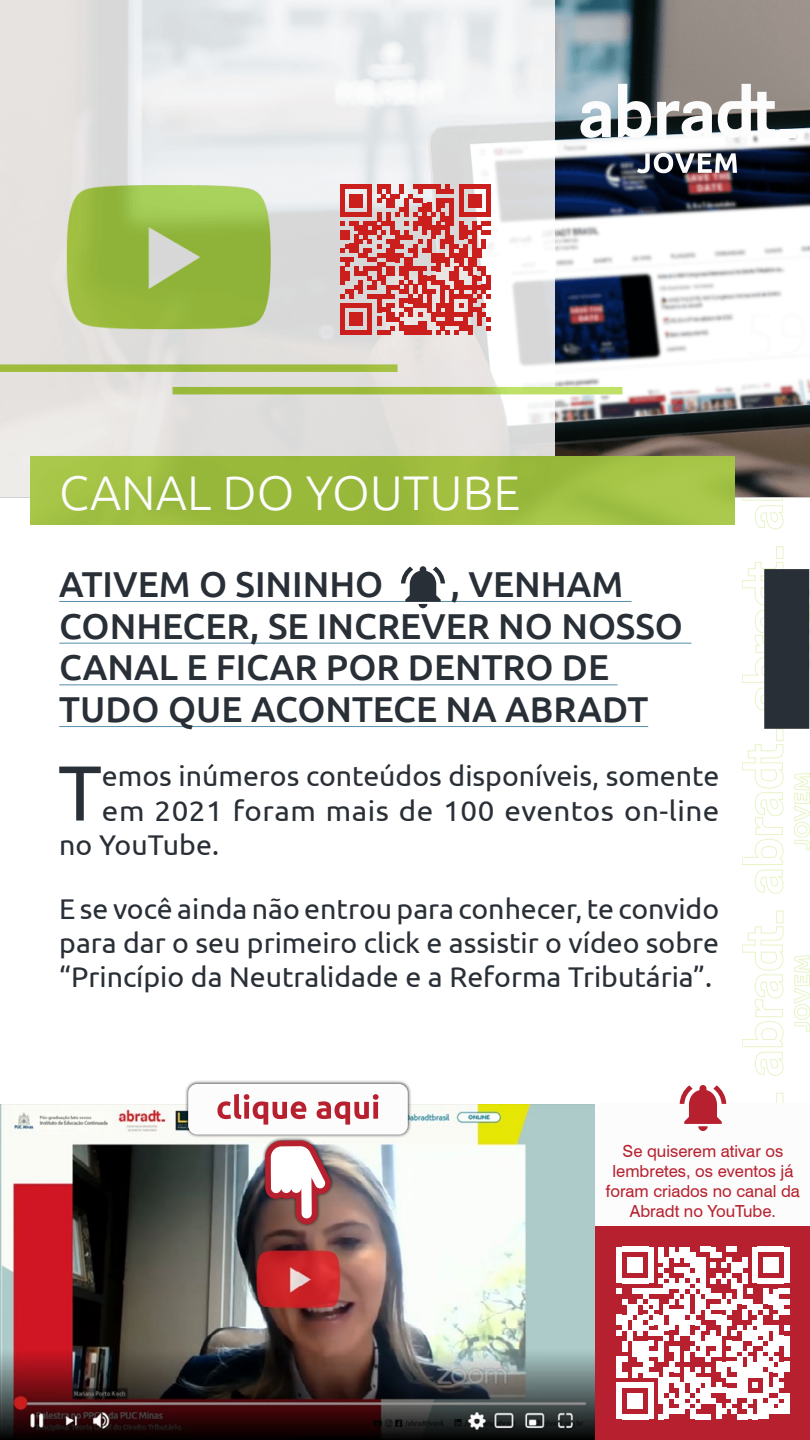
<style>
.page{position:relative;width:810px;height:1440px;background:#fff}
.page>*{position:absolute;margin:0;border:0;box-sizing:border-box;transform-origin:0 0}
.t1{font:77.85px "Ubuntu";color:#292f36}
.t2{font:300 48.75px "Ubuntu";color:#fcfcfc}
.t3{font:500 36px/41.7px "Ubuntu";color:#292f36}
.t4{font:28.5px/34.2px "Ubuntu";color:#292f36;text-align:justify}
.t5{font:28.5px "Ubuntu";color:#292f36;scale:1.04 1}
.t6{font:16.65px/20px "Swiss 721 BT";color:#b7202e;text-align:center}
</style>
<div class="page">
<svg style="left:742px;top:546px;width:68px;height:165px"></svg>
<img style="left:0;top:0;width:810px;height:525px">
<div style="left:764px;top:569px;width:45px;height:160px;background:#292f36"></div>
<hr style="left:59px;top:601px;width:573px;height:1px;background:#568ea8">
<hr style="left:59px;top:643px;width:632px;height:1px;background:#568ea8">
<hr style="left:59px;top:684px;width:559px;height:1px;background:#568ea8">
<hr style="left:59px;top:726px;width:589px;height:1px;background:#568ea8">
<svg style="left:340px;top:185px;width:151px;height:150px;background:#d47574"></svg>
<svg style="left:401px;top:566px;width:44px;height:42px"></svg>
<img style="left:0;top:1105px;width:596px;height:335px">
<div style="left:185px;top:1081px;width:226px;height:57px;background:#000;opacity:.75"></div>
<div style="left:188px;top:1084px;width:220px;height:51px;background:#fcfcfc;border-radius:9px"></div>
<div style="left:262px;top:1137px;width:72px;height:91px;background:#000;opacity:.75"></div>
<svg style="left:265px;top:1140px;width:67px;height:84px"></svg>
<svg style="left:217px;top:1094px;width:162px;height:31px"></svg>
<div style="left:596px;top:1226px;width:214px;height:214px;background:#b7202e"></div>
<svg style="left:617px;top:727px;width:193px;height:693px"></svg>
<svg style="left:580px;top:101px;width:31px;height:37px"></svg>
<svg style="left:618px;top:0;width:192px;height:173px"></svg>
<div style="left:780px;top:129px;width:15px;height:9px;background:#fcfcfc"></div>
<h2 class="t2" style="left:59px;top:464px;width:463px">CANAL DO YOUTUBE</h2>
<p class="t3" style="left:59px;top:562px;width:326px">ATIVEM O SININHO</p>
<p class="t3" style="left:59px;top:562px;width:625px;text-indent:391px">, VENHAM<br>CONHECER, SE INCREVER NO NOSSO<br>CANAL E FICAR POR DENTRO DE<br>TUDO QUE ACONTECE NA ABRADT</p>
<h1 class="t1" style="left:58px;top:746px;width:45px">T</h1>
<p class="t4" style="left:102px;top:758px;width:619px">emos inúmeros conteúdos disponíveis, somente</p>
<p class="t5" style="left:102px;top:793px;width:595px">em 2021 foram mais de 100 eventos on-line</p>
<p class="t4" style="left:59px;top:827px;width:161px">no YouTube.</p>
<p class="t4" style="left:59px;top:891px;width:661px">E se você ainda não entrou para conhecer, te convido para dar o seu primeiro click e assistir o vídeo sobre “Princípio da Neutralidade e a Reforma Tributária”.</p>
<p class="t6" style="left:606px;top:1141px;width:196px">Se quiserem ativar os lembretes, os eventos já foram criados no canal da<br>Abradt no YouTube.</p>
</div>
